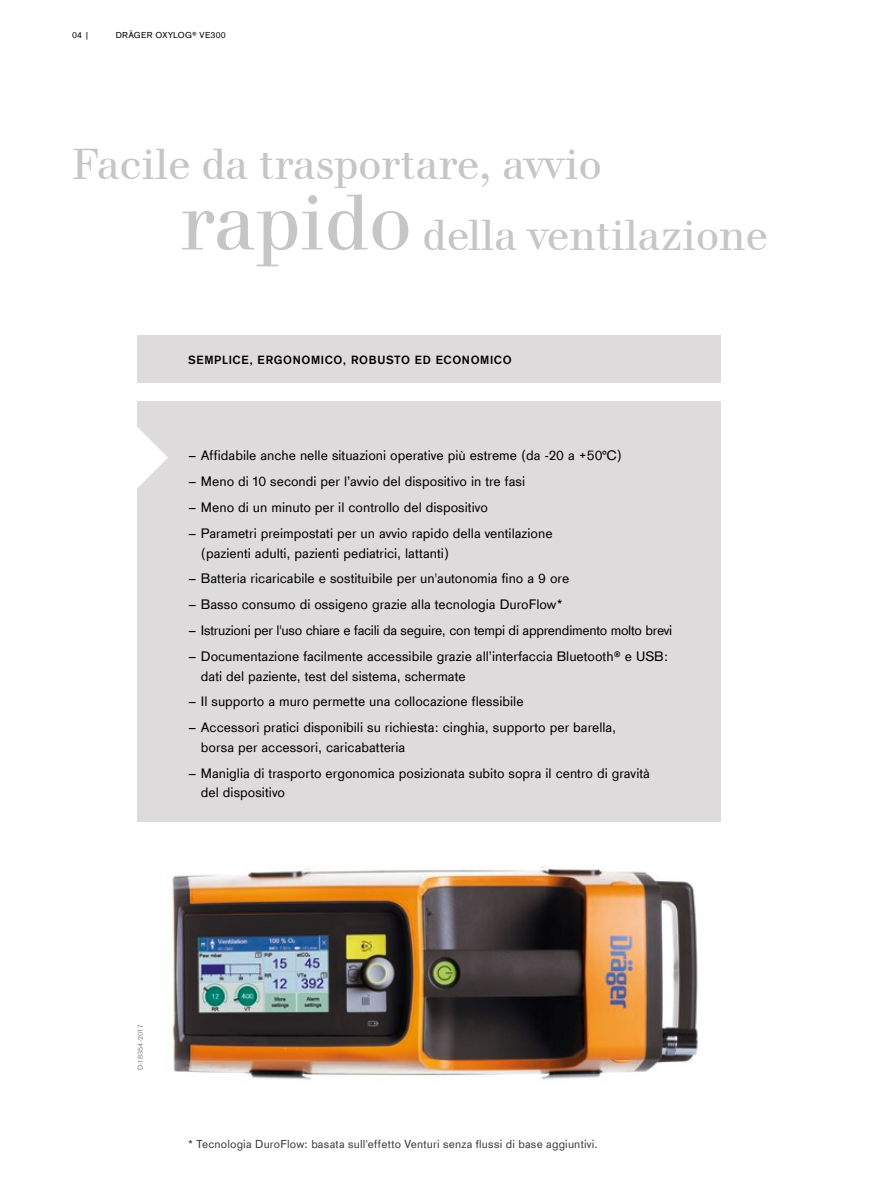
<style>
.page{position:relative;width:893px;height:1191px;background:#fff}
.page>*{position:absolute;margin:0;border:0;box-sizing:border-box;transform-origin:0 0}
.t1{font:45px/70.5px "Draeger Walbaum";color:#c6c6c6}
.t2{font:14.25px/19.5px "Draeger Sans Global";color:#000}
.t3{font:14.25px "Draeger Sans Global";letter-spacing:-.02em;color:#000}
.t4{font:700 12.3px "Draeger Sans Global";letter-spacing:.05em;color:#000}
.t5{font:12px "Draeger Sans Global";letter-spacing:.015em;color:#3b3b3a}
.t6{font:9px "Draeger Sans Global";letter-spacing:.025em;color:#000}
.t7{font:7.5px "Draeger Sans Global";letter-spacing:.025em;color:#868686}
.s1{font-size:82.5px}
</style>
<div class="page">
<img style="left:172px;top:866px;width:526px;height:214px">
<div style="left:137px;top:401px;width:583px;height:420px;background:#dddbdc"></div>
<div style="left:137px;top:335px;width:583px;height:48px;background:#dddbdc"></div>
<svg style="left:137px;top:427px;width:31px;height:61px"></svg>
<p class="t6" style="left:72px;top:30px;width:19px">04 |</p>
<p class="t6" style="left:116px;top:30px;width:112px">DRÄGER OXYLOG® VE300</p>
<h1 class="t1" style="left:180px;top:130px;width:589px;text-indent:-108px">Facile da trasportare, avvio <span class="s1">rapido</span> della ventilazione</h1>
<p class="t4" style="left:188px;top:352px;width:325px">SEMPLICE, ERGONOMICO, ROBUSTO ED ECONOMICO</p>
<p class="t2" style="left:188px;top:446px;width:435px">– Affidabile anche nelle situazioni operative più estreme (da -20 a +50°C)</p>
<p class="t2" style="left:188px;top:471px;width:338px">– Meno di 10 secondi per l’avvio del dispositivo in tre fasi</p>
<p class="t2" style="left:188px;top:497px;width:301px">– Meno di un minuto per il controllo del dispositivo</p>
<p class="t2" style="left:201px;top:523px;width:353px;text-indent:-13px">– Parametri preimpostati per un avvio rapido della ventilazione (pazienti adulti, pazienti pediatrici, lattanti)</p>
<p class="t2" style="left:188px;top:569px;width:383px">– Batteria ricaricabile e sostituibile per un'autonomia fino a 9 ore</p>
<p class="t2" style="left:188px;top:594px;width:376px">– Basso consumo di ossigeno grazie alla tecnologia DuroFlow*</p>
<p class="t3" style="left:188px;top:622px;width:486px">– Istruzioni per l'uso chiare e facili da seguire, con tempi di apprendimento molto brevi</p>
<p class="t2" style="left:201px;top:646px;width:469px;text-indent:-13px">– Documentazione facilmente accessibile grazie all’interfaccia Bluetooth® e USB: dati del paziente, test del sistema, schermate</p>
<p class="t2" style="left:188px;top:692px;width:337px">– Il supporto a muro permette una collocazione flessibile</p>
<p class="t2" style="left:201px;top:717px;width:417px;text-indent:-13px">– Accessori pratici disponibili su richiesta: cinghia, supporto per barella, borsa per accessori, caricabatteria</p>
<p class="t2" style="left:201px;top:763px;width:451px;text-indent:-13px">– Maniglia di trasporto ergonomica posizionata subito sopra il centro di gravità del dispositivo</p>
<p class="t7" style="left:136px;top:1070px;width:47px;rotate:-90deg">D-18354-2017</p>
<p class="t5" style="left:188px;top:1137px;width:411px">* Tecnologia DuroFlow: basata sull'effetto Venturi senza flussi di base aggiuntivi.</p>
</div>
